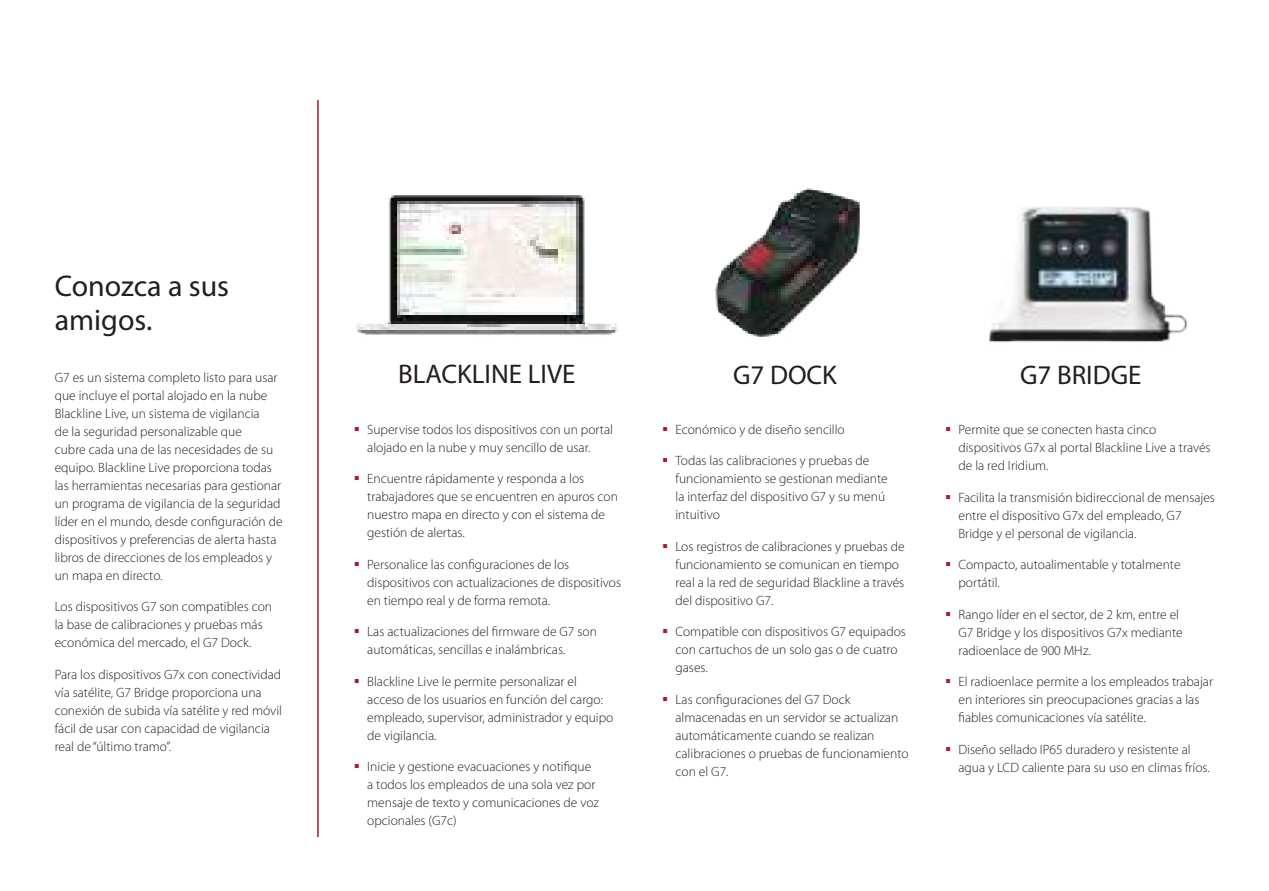
<style>
.page{position:relative;width:1269px;height:891px;background:#fff}
.page>*{position:absolute;margin:0;border:0;box-sizing:border-box;transform-origin:0 0}
.t1{font:30px/34.5px "Myriad Pro";color:#241f1f}
.t2{font:27px "Myriad Pro";color:#241f1f}
.t3{font:300 13.5px/18px "Myriad Pro";color:#241f1f}
.s1{color:#ab182d}
</style>
<div class="page">
<img style="left:715px;top:188px;width:145px;height:149px">
<img style="left:356px;top:195px;width:262px;height:140px">
<hr style="left:317px;top:100px;width:2px;height:737px;background:#ab182d">
<img style="left:989px;top:207px;width:199px;height:136px">
<h1 class="t1" style="left:55px;top:268px;width:176px">Conozca a sus amigos.</h1>
<p class="t3" style="left:55px;top:369px;width:229px">G7 es un sistema completo listo para usar que incluye el portal alojado en la nube Blackline Live, un sistema de vigilancia<br>de la seguridad personalizable que<br>cubre cada una de las necesidades de su equipo. Blackline Live proporciona todas las herramientas necesarias para gestionar un programa de vigilancia de la seguridad líder en el mundo, desde configuración de dispositivos y preferencias de alerta hasta libros de direcciones de los empleados y un mapa en directo.</p>
<p class="t3" style="left:55px;top:598px;width:219px">Los dispositivos G7 son compatibles con la base de calibraciones y pruebas más económica del mercado, el G7 Dock.</p>
<p class="t3" style="left:55px;top:666px;width:229px">Para los dispositivos G7x con conectividad vía satélite, G7 Bridge proporciona una conexión de subida vía satélite y red móvil fácil de usar con capacidad de vigilancia real de “último tramo”.</p>
<h2 class="t2" style="left:398px;top:357px;width:179px">BLACKLINE LIVE</h2>
<h2 class="t2" style="left:733px;top:358px;width:105px">G7 DOCK</h2>
<p class="t3" style="left:367px;top:420px;width:247px;text-indent:-14px"><span class="s1">▪</span> Supervise todos los dispositivos con un portal alojado en la nube y muy sencillo de usar.</p>
<p class="t3" style="left:367px;top:470px;width:252px;text-indent:-14px"><span class="s1">▪</span> Encuentre rápidamente y responda a los trabajadores que se encuentren en apuros con nuestro mapa en directo y con el sistema de gestión de alertas.</p>
<p class="t3" style="left:367px;top:555px;width:255px;text-indent:-14px"><span class="s1">▪</span> Personalice las configuraciones de los dispositivos con actualizaciones de dispositivos en tiempo real y de forma remota.</p>
<p class="t3" style="left:367px;top:623px;width:231px;text-indent:-14px"><span class="s1">▪</span> Las actualizaciones del firmware de G7 son automáticas, sencillas e inalámbricas.</p>
<p class="t3" style="left:367px;top:672px;width:248px;text-indent:-14px"><span class="s1">▪</span> Blackline Live le permite personalizar el acceso de los usuarios en función del cargo: empleado, supervisor, administrador y equipo de vigilancia.</p>
<p class="t3" style="left:367px;top:758px;width:233px;text-indent:-14px"><span class="s1">▪</span> Inicie y gestione evacuaciones y notifique a todos los empleados de una sola vez por mensaje de texto y comunicaciones de voz opcionales (G7c)</p>
<p class="t3" style="left:662px;top:420px;width:184px"><span class="s1">▪</span> Económico y de diseño sencillo</p>
<p class="t3" style="left:676px;top:452px;width:214px;text-indent:-14px"><span class="s1">▪</span> Todas las calibraciones y pruebas de funcionamiento se gestionan mediante la interfaz del dispositivo G7 y su menú intuitivo</p>
<p class="t3" style="left:676px;top:537px;width:231px;text-indent:-14px"><span class="s1">▪</span> Los registros de calibraciones y pruebas de funcionamiento se comunican en tiempo real a la red de seguridad Blackline a través del dispositivo G7.</p>
<p class="t3" style="left:676px;top:623px;width:232px;text-indent:-14px"><span class="s1">▪</span> Compatible con dispositivos G7 equipados con cartuchos de un solo gas o de cuatro gases.</p>
<p class="t3" style="left:676px;top:690px;width:235px;text-indent:-14px"><span class="s1">▪</span> Las configuraciones del G7 Dock almacenadas en un servidor se actualizan automáticamente cuando se realizan calibraciones o pruebas de funcionamiento con el G7.</p>
<h2 class="t2" style="left:1020px;top:358px;width:123px">G7 BRIDGE</h2>
<p class="t3" style="left:958px;top:421px;width:254px;text-indent:-14px"><span class="s1">▪</span> Permite que se conecten hasta cinco dispositivos G7x al portal Blackline Live a través de la red Iridium.</p>
<p class="t3" style="left:958px;top:488px;width:258px;text-indent:-14px"><span class="s1">▪</span> Facilita la transmisión bidireccional de mensajes entre el dispositivo G7x del empleado, G7<br>Bridge y el personal de vigilancia.</p>
<p class="t3" style="left:958px;top:556px;width:224px;text-indent:-14px"><span class="s1">▪</span> Compacto, autoalimentable y totalmente portátil.</p>
<p class="t3" style="left:958px;top:605px;width:226px;text-indent:-14px"><span class="s1">▪</span> Rango líder en el sector, de 2 km, entre el<br>G7 Bridge y los dispositivos G7x mediante radioenlace de 900 MHz.</p>
<p class="t3" style="left:958px;top:673px;width:256px;text-indent:-14px"><span class="s1">▪</span> El radioenlace permite a los empleados trabajar en interiores sin preocupaciones gracias a las fiables comunicaciones vía satélite.</p>
<p class="t3" style="left:958px;top:740px;width:253px;text-indent:-14px"><span class="s1">▪</span> Diseño sellado IP65 duradero y resistente al agua y LCD caliente para su uso en climas fríos.</p>
</div>
